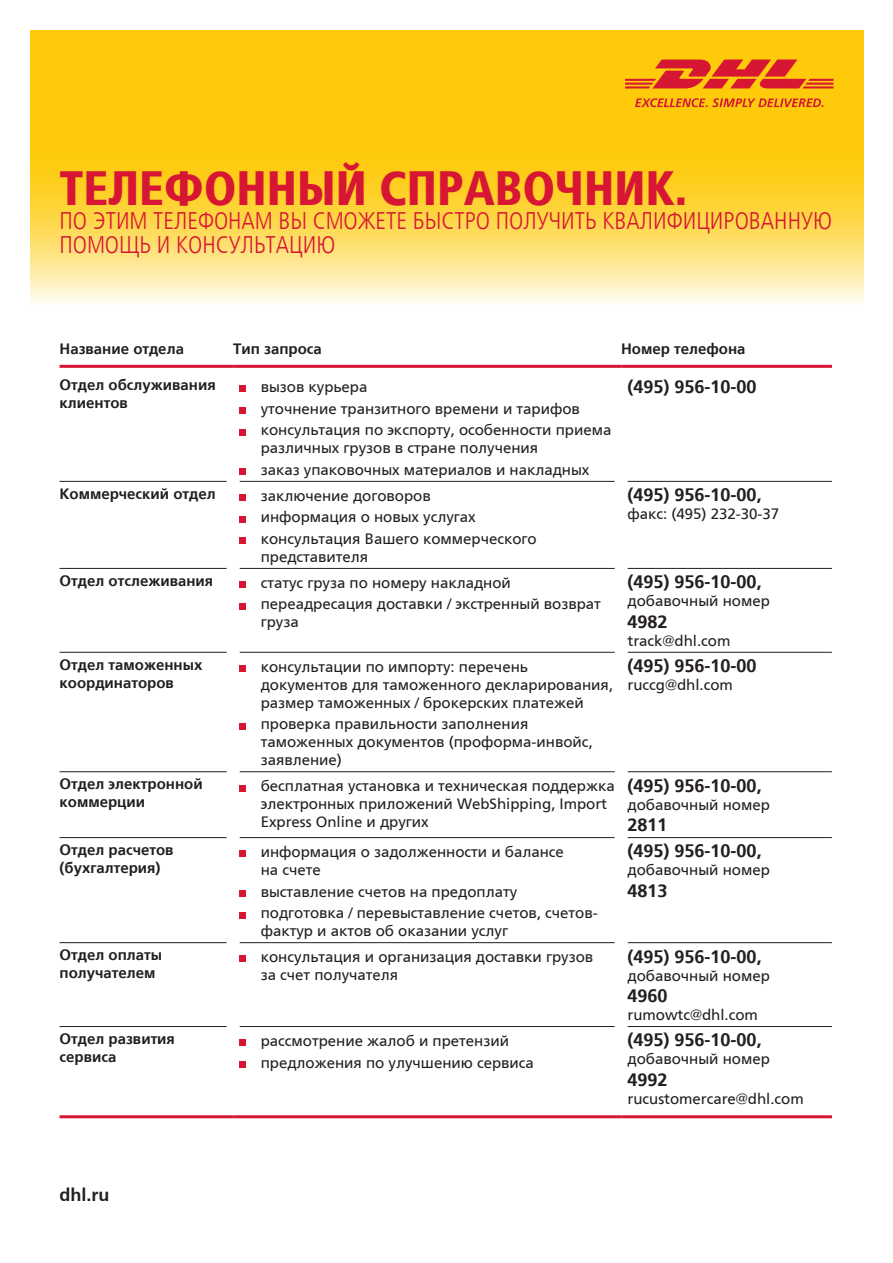
<style>
.page{position:relative;width:893px;height:1263px;background:#fff}
.page>*{position:absolute;margin:0;border:0;box-sizing:border-box;transform-origin:0 0}
.t1{font:900 condensed 48px "Frutiger LTCYR";color:#d71634}
.t2{font:300 condensed 24px/24px "Frutiger LTCYR";color:#d71634}
.t3{font:700 18px "Frutiger LTCYR";color:#231f20}
.t4{font:15px/18px "Frutiger LTCYR";color:#231f20}
.t5{font:700 15px/18px "Frutiger LTCYR";color:#231f20}
</style>
<div class="page">
<div style="left:30px;top:30px;width:833px;height:85px;background:#feca0a"></div>
<svg style="left:30px;top:115px;width:833px;height:188px;background:#fed951"></svg>
<hr style="left:60px;top:481px;width:167px;height:1px;background:#231f20">
<hr style="left:239px;top:481px;width:376px;height:1px;background:#231f20">
<hr style="left:627px;top:481px;width:205px;height:1px;background:#231f20">
<hr style="left:60px;top:568px;width:167px;height:1px;background:#231f20">
<hr style="left:239px;top:568px;width:376px;height:1px;background:#231f20">
<hr style="left:627px;top:568px;width:205px;height:1px;background:#231f20">
<hr style="left:60px;top:652px;width:167px;height:1px;background:#231f20">
<hr style="left:239px;top:652px;width:376px;height:1px;background:#231f20">
<hr style="left:627px;top:652px;width:205px;height:1px;background:#231f20">
<hr style="left:60px;top:771px;width:167px;height:1px;background:#231f20">
<hr style="left:239px;top:771px;width:376px;height:1px;background:#231f20">
<hr style="left:627px;top:771px;width:205px;height:1px;background:#231f20">
<hr style="left:60px;top:837px;width:167px;height:1px;background:#231f20">
<hr style="left:239px;top:837px;width:376px;height:1px;background:#231f20">
<hr style="left:627px;top:837px;width:205px;height:1px;background:#231f20">
<hr style="left:60px;top:942px;width:167px;height:1px;background:#231f20">
<hr style="left:239px;top:942px;width:376px;height:1px;background:#231f20">
<hr style="left:627px;top:942px;width:205px;height:1px;background:#231f20">
<hr style="left:60px;top:1026px;width:167px;height:1px;background:#231f20">
<hr style="left:239px;top:1026px;width:376px;height:1px;background:#231f20">
<hr style="left:627px;top:1026px;width:205px;height:1px;background:#231f20">
<hr style="left:60px;top:365px;width:173px;height:3px;background:#d71634">
<hr style="left:233px;top:365px;width:388px;height:3px;background:#d71634">
<hr style="left:621px;top:365px;width:211px;height:3px;background:#d71634">
<hr style="left:60px;top:1115px;width:173px;height:3px;background:#d71634">
<hr style="left:233px;top:1115px;width:388px;height:3px;background:#d71634">
<hr style="left:621px;top:1115px;width:211px;height:3px;background:#d71634">
<div style="left:239px;top:386px;width:7px;height:6px;background:#d71634"></div>
<div style="left:239px;top:407px;width:7px;height:7px;background:#d71634"></div>
<div style="left:239px;top:429px;width:7px;height:6px;background:#d71634"></div>
<div style="left:239px;top:469px;width:7px;height:6px;background:#d71634"></div>
<div style="left:239px;top:494px;width:7px;height:7px;background:#d71634"></div>
<div style="left:239px;top:516px;width:7px;height:6px;background:#d71634"></div>
<div style="left:239px;top:538px;width:7px;height:6px;background:#d71634"></div>
<div style="left:239px;top:581px;width:7px;height:7px;background:#d71634"></div>
<div style="left:239px;top:603px;width:7px;height:6px;background:#d71634"></div>
<div style="left:239px;top:665px;width:7px;height:7px;background:#d71634"></div>
<div style="left:239px;top:723px;width:7px;height:6px;background:#d71634"></div>
<div style="left:239px;top:785px;width:7px;height:6px;background:#d71634"></div>
<div style="left:239px;top:851px;width:7px;height:6px;background:#d71634"></div>
<div style="left:239px;top:890px;width:7px;height:7px;background:#d71634"></div>
<div style="left:239px;top:912px;width:7px;height:6px;background:#d71634"></div>
<div style="left:239px;top:956px;width:7px;height:6px;background:#d71634"></div>
<div style="left:239px;top:1039px;width:7px;height:7px;background:#d71634"></div>
<div style="left:239px;top:1061px;width:7px;height:6px;background:#d71634"></div>
<svg style="left:625px;top:60px;width:208px;height:28px"></svg>
<svg style="left:635px;top:98px;width:188px;height:9px"></svg>
<p class="t1" style="left:60px;top:162px;width:629px">ТЕЛЕФОННЫЙ СПРАВОЧНИК.</p>
<p class="t2" style="left:60px;top:210px;width:774px">ПО ЭТИМ ТЕЛЕФОНАМ ВЫ СМОЖЕТЕ БЫСТРО ПОЛУЧИТЬ КВАЛИФИЦИРОВАННУЮ<br>ПОМОЩЬ И КОНСУЛЬТАЦИЮ</p>
<p class="t5" style="left:60px;top:339px;width:126px">Название отдела</p>
<p class="t5" style="left:233px;top:339px;width:90px">Тип запроса</p>
<p class="t5" style="left:621px;top:339px;width:126px">Номер телефона</p>
<p class="t5" style="left:60px;top:376px;width:158px">Отдел обслуживания клиентов</p>
<p class="t4" style="left:261px;top:378px;width:108px">вызов курьера</p>
<p class="t3" style="left:627px;top:376px;width:131px">(495) 956-10-00</p>
<p class="t4" style="left:261px;top:400px;width:321px">уточнение транзитного времени и тарифов</p>
<p class="t4" style="left:261px;top:421px;width:352px">консультация по экспорту, особенности приема различных грузов в стране получения</p>
<p class="t4" style="left:261px;top:461px;width:330px">заказ упаковочных материалов и накладных</p>
<p class="t5" style="left:60px;top:485px;width:158px">Коммерческий отдел</p>
<p class="t4" style="left:261px;top:487px;width:172px">заключение договоров</p>
<p class="t4" style="left:261px;top:508px;width:216px">информация о новых услугах</p>
<p class="t4" style="left:261px;top:530px;width:277px">консультация Вашего коммерческого представителя</p>
<p class="t5" style="left:60px;top:572px;width:155px">Отдел отслеживания</p>
<p class="t4" style="left:261px;top:574px;width:252px">статус груза по номеру накладной</p>
<p class="t4" style="left:261px;top:595px;width:342px">переадресация доставки / экстренный возврат груза</p>
<p class="t5" style="left:60px;top:656px;width:144px">Отдел таможенных координаторов</p>
<p class="t4" style="left:261px;top:658px;width:354px">консультации по импорту: перечень документов для таможенного декларирования, размер таможенных / брокерских платежей</p>
<p class="t4" style="left:261px;top:715px;width:333px">проверка правильности заполнения таможенных документов (проформа-инвойс, заявление)</p>
<p class="t3" style="left:627px;top:485px;width:136px">(495) 956-10-00,</p>
<p class="t4" style="left:627px;top:505px;width:153px">факс: (495) 232-30-37</p>
<p class="t3" style="left:627px;top:572px;width:136px">(495) 956-10-00,</p>
<p class="t4" style="left:627px;top:592px;width:144px">добавочный номер</p>
<p class="t3" style="left:627px;top:612px;width:42px">4982</p>
<p class="t4" style="left:627px;top:632px;width:104px">track@dhl.com</p>
<p class="t3" style="left:627px;top:656px;width:131px">(495) 956-10-00</p>
<p class="t4" style="left:627px;top:676px;width:107px">ruccg@dhl.com</p>
<p class="t5" style="left:60px;top:775px;width:145px">Отдел электронной коммерции</p>
<p class="t4" style="left:261px;top:777px;width:355px">бесплатная установка и техническая поддержка электронных приложений WebShipping, Import<br>Express Online и других</p>
<p class="t3" style="left:627px;top:775px;width:136px">(495) 956-10-00,</p>
<p class="t4" style="left:627px;top:795px;width:144px">добавочный номер</p>
<p class="t3" style="left:627px;top:815px;width:42px">2811</p>
<p class="t5" style="left:60px;top:841px;width:116px">Отдел расчетов (бухгалтерия)</p>
<p class="t4" style="left:261px;top:843px;width:305px">информация о задолженности и балансе на счете</p>
<p class="t4" style="left:261px;top:882px;width:258px">выставление счетов на предоплату</p>
<p class="t4" style="left:261px;top:904px;width:338px">подготовка / перевыставление счетов, счетов&shy;фактур и актов об оказании услуг</p>
<p class="t3" style="left:627px;top:841px;width:136px">(495) 956-10-00,</p>
<p class="t4" style="left:627px;top:861px;width:144px">добавочный номер</p>
<p class="t3" style="left:627px;top:881px;width:42px">4813</p>
<p class="t5" style="left:60px;top:946px;width:104px">Отдел оплаты получателем</p>
<p class="t4" style="left:261px;top:948px;width:334px">консультация и организация доставки грузов за счет получателя</p>
<p class="t3" style="left:627px;top:946px;width:136px">(495) 956-10-00,</p>
<p class="t4" style="left:627px;top:966px;width:144px">добавочный номер</p>
<p class="t3" style="left:627px;top:986px;width:42px">4960</p>
<p class="t4" style="left:627px;top:1006px;width:132px">rumowtc@dhl.com</p>
<p class="t5" style="left:60px;top:1030px;width:117px">Отдел развития сервиса</p>
<p class="t4" style="left:261px;top:1032px;width:250px">рассмотрение жалоб и претензий</p>
<p class="t4" style="left:261px;top:1053px;width:275px">предложения по улучшению сервиса</p>
<p class="t3" style="left:60px;top:1185px;width:52px">dhl.ru</p>
<p class="t3" style="left:627px;top:1030px;width:136px">(495) 956-10-00,</p>
<p class="t4" style="left:627px;top:1050px;width:144px">добавочный номер</p>
<p class="t3" style="left:627px;top:1070px;width:42px">4992</p>
<p class="t4" style="left:627px;top:1090px;width:178px">rucustomercare@dhl.com</p>
</div>
